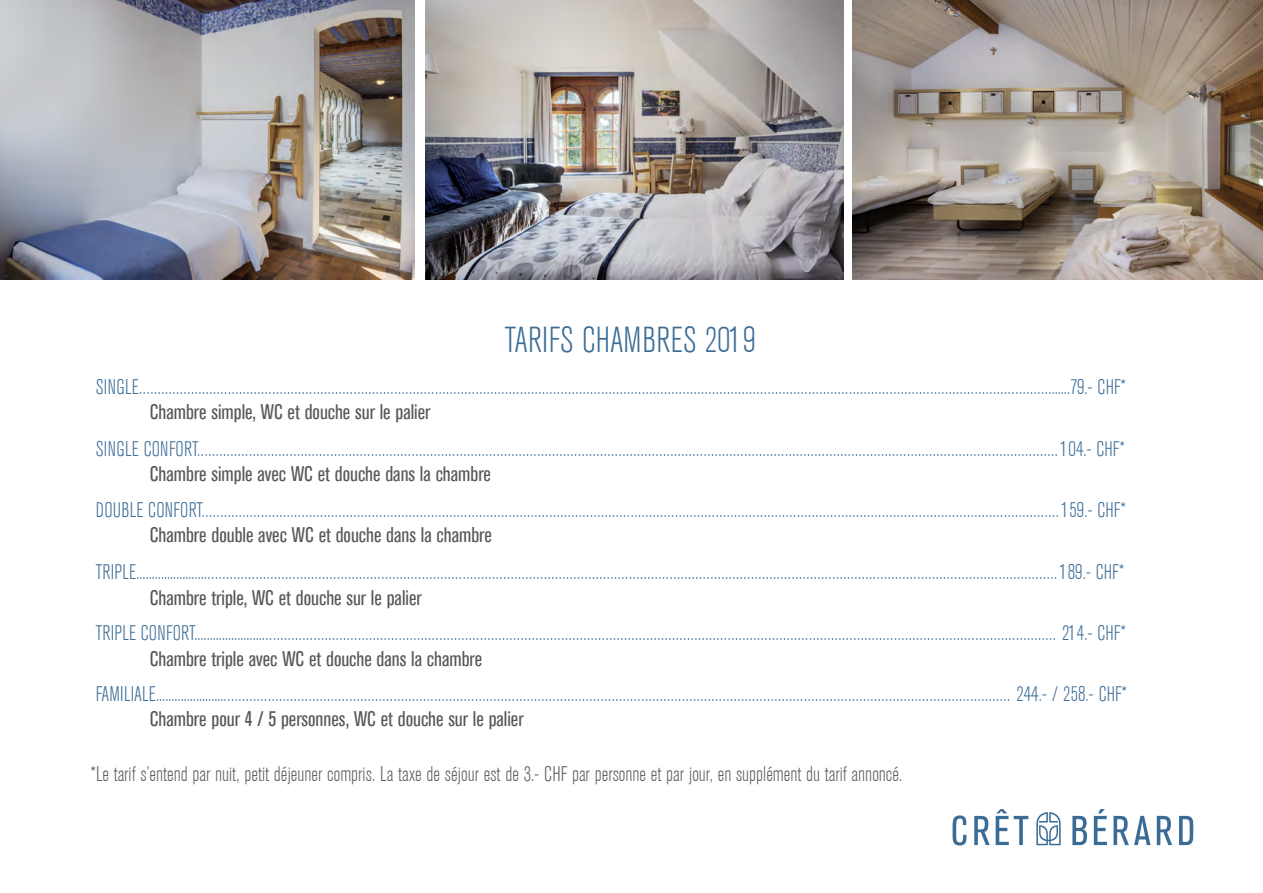
<style>
.page{position:relative;width:1263px;height:893px;background:#fff}
.page>*{position:absolute;margin:0;border:0;box-sizing:border-box;transform-origin:0 0}
.t1{font:300 36px "Akzidenz Grot Con BQ";letter-spacing:.01em;color:#3b6c96}
.t2{font:300 21px "Akzidenz Grot Con BQ";letter-spacing:.01em;color:#3b6c96}
.t3{font:21px "Akzidenz Grot Con BQ";color:#57585a}
.t4{font:300 21px "Akzidenz Grot Con BQ";color:#57585a}
</style>
<div class="page">
<svg style="left:1036px;top:812px;width:25px;height:33px"></svg>
<svg style="left:952px;top:815px;width:14px;height:30px"></svg>
<svg style="left:974px;top:816px;width:16px;height:29px"></svg>
<svg style="left:996px;top:809px;width:32px;height:36px"></svg>
<svg style="left:1072px;top:816px;width:15px;height:29px"></svg>
<svg style="left:1094px;top:809px;width:13px;height:36px"></svg>
<svg style="left:1113px;top:816px;width:37px;height:29px"></svg>
<svg style="left:1157px;top:816px;width:15px;height:29px"></svg>
<svg style="left:1179px;top:816px;width:14px;height:29px"></svg>
<img style="left:0;top:0;width:414px;height:279px">
<img style="left:425px;top:0;width:419px;height:279px">
<img style="left:853px;top:0;width:410px;height:279px">
<h1 class="t1" style="left:505px;top:320px;width:253px">TARIFS CHAMBRES 2019</h1>
<p class="t2" style="left:96px;top:375px;width:1032px">SINGLE.............................................................................................................................................................................................................................................................79.- CHF*</p>
<p class="t3" style="left:150px;top:400px;width:282px">Chambre simple, WC et douche sur le palier</p>
<p class="t2" style="left:96px;top:438px;width:1031px">SINGLE CONFORT.........................................................................................................................................................................................................................................104.- CHF*</p>
<p class="t3" style="left:150px;top:462px;width:343px">Chambre simple avec WC et douche dans la chambre</p>
<p class="t2" style="left:96px;top:499px;width:1032px">DOUBLE CONFORT........................................................................................................................................................................................................................................159.- CHF*</p>
<p class="t3" style="left:150px;top:523px;width:344px">Chambre double avec WC et douche dans la chambre</p>
<p class="t2" style="left:96px;top:561px;width:1030px">TRIPLE.............................................................................................................................................................................................................................................................189.- CHF*</p>
<p class="t3" style="left:150px;top:586px;width:273px">Chambre triple, WC et douche sur le palier</p>
<p class="t2" style="left:96px;top:622px;width:1032px">TRIPLE CONFORT............................................................................................................................................................................................................................................. 214.- CHF*</p>
<p class="t3" style="left:150px;top:646px;width:334px">Chambre triple avec WC et douche dans la chambre</p>
<p class="t2" style="left:96px;top:683px;width:1033px">FAMILIALE........................................................................................................................................................................................................................................... 244.- / 258.- CHF*</p>
<p class="t3" style="left:150px;top:707px;width:375px">Chambre pour 4 / 5 personnes, WC et douche sur le palier</p>
<p class="t4" style="left:91px;top:763px;width:813px">*Le tarif s’entend par nuit, petit déjeuner compris. La taxe de séjour est de 3.- CHF par personne et par jour, en supplément du tarif annoncé.</p>
</div>
